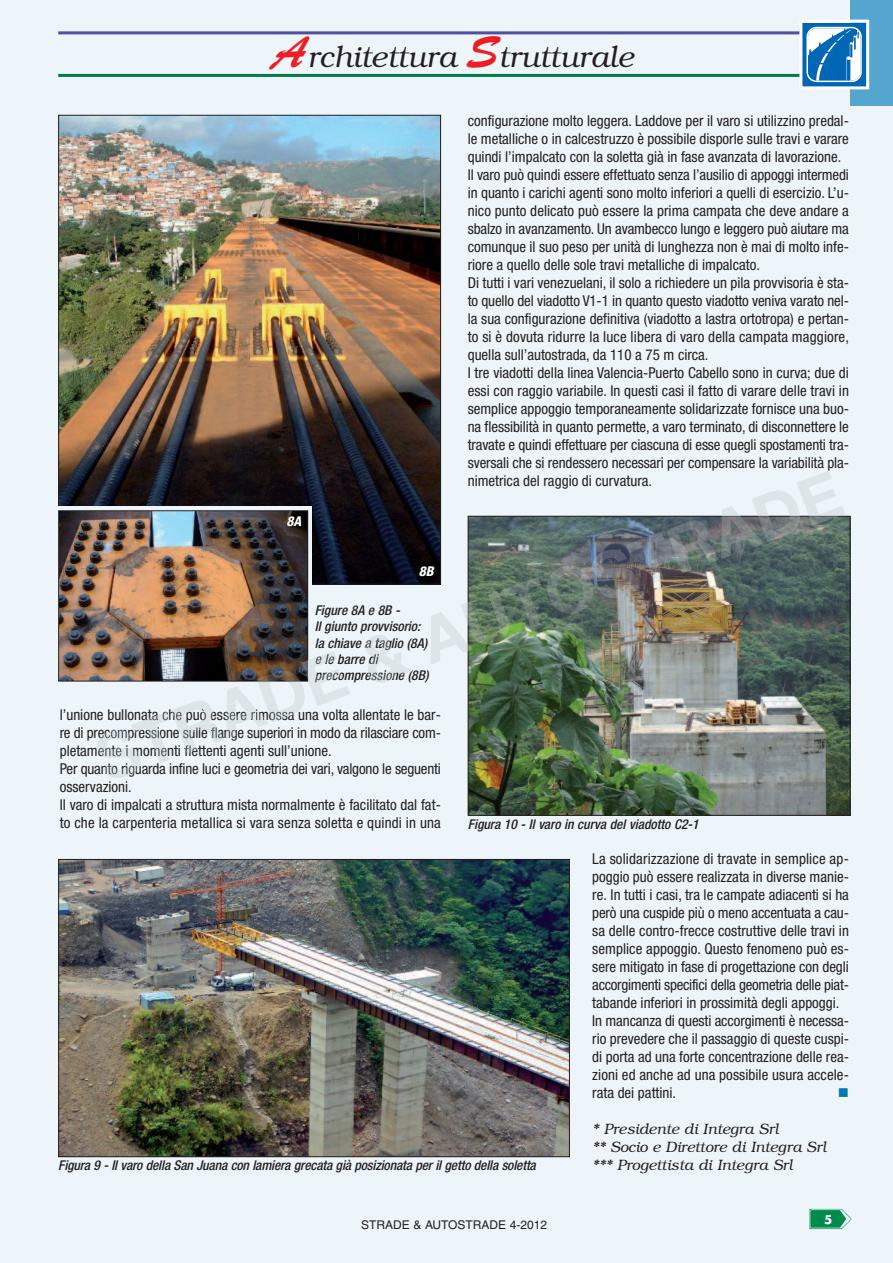
<style>
.page{position:relative;width:893px;height:1263px;background:#edf5fa}
.page>*{position:absolute;margin:0;border:0;box-sizing:border-box;transform-origin:0 0}
.t1{font:italic 300 30px "Bookman";color:#231f20}
.t2{font:condensed 15px/18px "Helvetica Neue";color:#231f20}
.t3{font:italic 300 15px/18px "Bookman";color:#231f20}
.t4{font:italic 500 condensed 13.5px/16.2px "Helvetica Neue";letter-spacing:-.005em;color:#231f20}
.t5{font:italic 800 condensed 13.5px "Helvetica Neue";color:#fff}
.t6{font:12px "Helvetica";color:#231f20}
.t7{font:700 12px "Futura";color:#fff}
.s1{font-family:"Brush Script";font-weight:400;font-style:normal;font-size:45px;color:#ee1d23}
</style>
<div class="page">
<img style="left:810px;top:1209px;width:41px;height:20px">
<hr style="left:58px;top:31px;width:790px;height:3px;background:#504fa1">
<hr style="left:58px;top:74px;width:790px;height:3px;background:#017a47">
<div style="left:850px;top:0;width:43px;height:106px;background:#55a6ce"></div>
<div style="left:802px;top:23px;width:64px;height:63px;background:#0166b3"></div>
<div style="left:799px;top:20px;width:70px;height:69px;border:3px solid #fff"></div>
<svg style="left:806px;top:27px;width:56px;height:55px"></svg>
<img style="left:60px;top:861px;width:508px;height:294px">
<div style="left:58px;top:859px;width:512px;height:298px;border:1px solid #231f20"></div>
<img style="left:470px;top:518px;width:378px;height:296px">
<img style="left:60px;top:117px;width:379px;height:389px">
<img style="left:60px;top:512px;width:35px;height:167px">
<img style="left:95px;top:471px;width:750px;height:309px">
<svg style="left:100px;top:709px;width:58px;height:11px"></svg>
<svg style="left:95px;top:727px;width:65px;height:50px"></svg>
<img style="left:468px;top:516px;width:377px;height:150px">
<img style="left:468px;top:517px;width:370px;height:135px">
<svg style="left:213px;top:638px;width:184px;height:44px"></svg>
<h1 class="t1" style="left:272px;top:40px;width:363px"><span class="s1">A</span>rchitettura <span class="s1">S</span>trutturale</h1>
<p class="t5" style="left:286px;top:516px;width:16px">8A</p>
<p class="t5" style="left:419px;top:567px;width:16px">8B</p>
<p class="t4" style="left:315px;top:603px;width:115px">Figure 8A e 8B -<br>Il giunto provvisorio: la chiave a taglio (8A) e le barre di precompressione (8B)</p>
<p class="t2" style="left:60px;top:707px;width:383px">l’unione bullonata che può essere rimossa una volta allentate le bar&shy;re di precompressione sulle flange superiori in modo da rilasciare com&shy;pletamente i momenti flettenti agenti sull’unione.<br>Per quanto riguarda infine luci e geometria dei vari, valgono le seguenti osservazioni.<br>Il varo di impalcati a struttura mista normalmente è facilitato dal fat&shy;to che la carpenteria metallica si vara senza soletta e quindi in una</p>
<p class="t2" style="left:468px;top:113px;width:383px">configurazione molto leggera. Laddove per il varo si utilizzino predal&shy;le metalliche o in calcestruzzo è possibile disporle sulle travi e varare quindi l’impalcato con la soletta già in fase avanzata di lavorazione.<br>Il varo può quindi essere effettuato senza l’ausilio di appoggi intermedi in quanto i carichi agenti sono molto inferiori a quelli di esercizio. L’u&shy;nico punto delicato può essere la prima campata che deve andare a sbalzo in avanzamento. Un avambecco lungo e leggero può aiutare ma comunque il suo peso per unità di lunghezza non è mai di molto infe&shy;riore a quello delle sole travi metalliche di impalcato.<br>Di tutti i vari venezuelani, il solo a richiedere un pila provvisoria è sta&shy;to quello del viadotto V1-1 in quanto questo viadotto veniva varato nel&shy;la sua configurazione definitiva (viadotto a lastra ortotropa) e pertan&shy;to si è dovuta ridurre la luce libera di varo della campata maggiore, quella sull’autostrada, da 110 a 75 m circa.<br>I tre viadotti della linea Valencia-Puerto Cabello sono in curva; due di essi con raggio variabile. In questi casi il fatto di varare delle travi in semplice appoggio temporaneamente solidarizzate fornisce una buo&shy;na flessibilità in quanto permette, a varo terminato, di disconnettere le travate e quindi effettuare per ciascuna di esse quegli spostamenti tra&shy;sversali che si rendessero necessari per compensare la variabilità pla&shy;nimetrica del raggio di curvatura.</p>
<p class="t4" style="left:468px;top:817px;width:233px">Figura 10 - Il varo in curva del viadotto C2-1</p>
<p class="t2" style="left:592px;top:851px;width:258px">La solidarizzazione di travate in semplice ap&shy;poggio può essere realizzata in diverse manie&shy;re. In tutti i casi, tra le campate adiacenti si ha però una cuspide più o meno accentuata a cau&shy;sa delle contro-frecce costruttive delle travi in semplice appoggio. Questo fenomeno può es&shy;sere mitigato in fase di progettazione con degli accorgimenti specifici della geometria delle piat&shy;tabande inferiori in prossimità degli appoggi.<br>In mancanza di questi accorgimenti è necessa&shy;rio prevedere che il passaggio di queste cuspi&shy;di porta ad una forte concentrazione delle rea&shy;zioni ed anche ad una possibile usura accele&shy;rata dei pattini.</p>
<p class="t3" style="left:592px;top:1120px;width:236px">* Presidente di Integra Srl<br>** Socio e Direttore di Integra Srl</p>
<p class="t4" style="left:58px;top:1158px;width:479px">Figura 9 - Il varo della San Juana con lamiera grecata già posizionata per il getto della soletta</p>
<p class="t3" style="left:592px;top:1156px;width:202px">*** Progettista di Integra Srl</p>
<p class="t6" style="left:361px;top:1220px;width:187px">STRADE &amp; AUTOSTRADE 4-2012</p>
<p class="t7" style="left:824px;top:1214px;width:10px">5</p>
</div>
